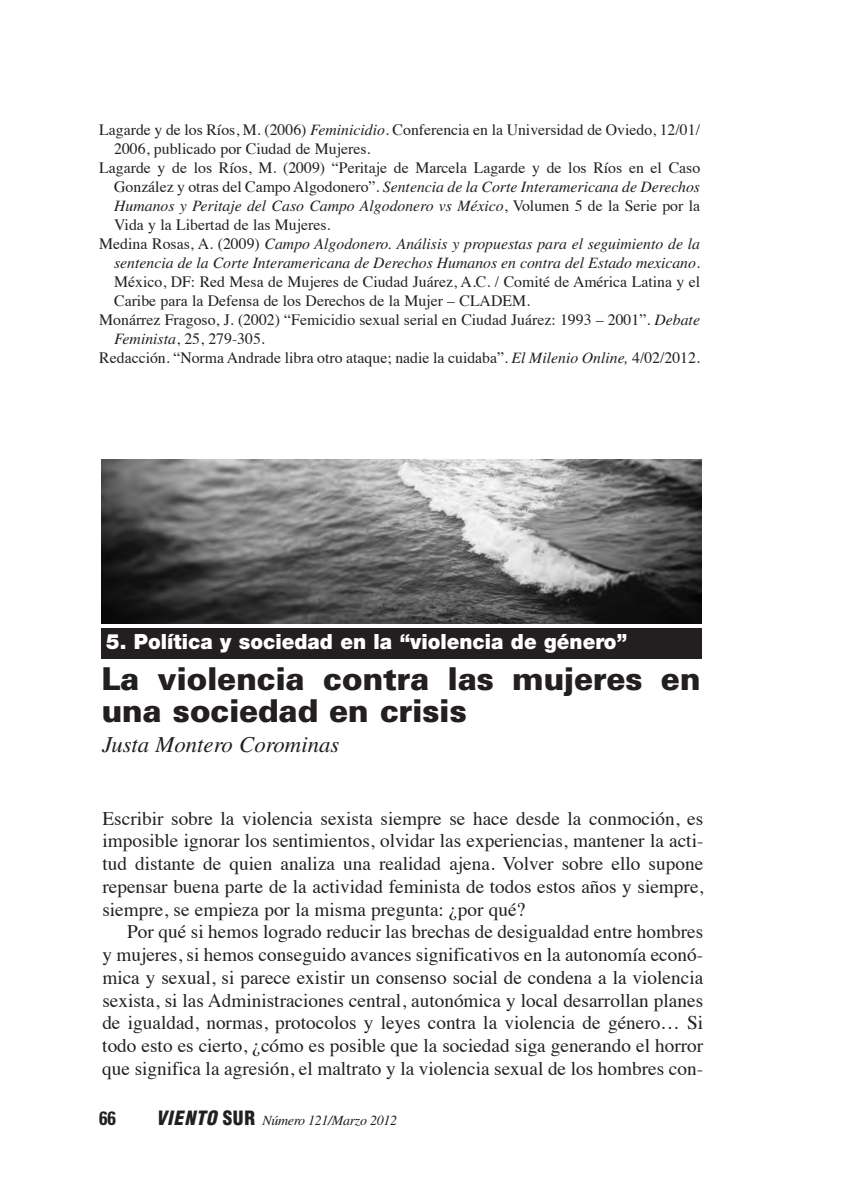
<style>
.page{position:relative;width:844px;height:1191px;background:#fff}
.page>*{position:absolute;margin:0;border:0;box-sizing:border-box;transform-origin:0 0}
.t1{font:900 31.5px/31.5px "Univers";letter-spacing:-.015em;color:#231f20}
.t2{font:italic 22.75px "Times";color:#231f20}
.t3{font:900 21px "Helvetica Neue";color:#fff;scale:.96 1}
.t4{font:19.25px/22.8px "Times";color:#231f20;text-align:justify}
.t5{font:700 condensed 19.25px "Univers";color:#231f20}
.t6{font:15.75px "Times";color:#231f20}
.t7{font:italic 15.75px "Times";color:#231f20}
.t8{font:italic 14px "Times";letter-spacing:-.025em;color:#231f20}
.s1{font-style:italic}
.s2{font-style:normal}
.s3{font-family:"Helvetica";font-weight:900;font-stretch:condensed;font-size:19.25px}
.s4{font-family:"Helvetica";font-weight:900;font-style:normal;font-stretch:condensed;font-size:19.25px}
</style>
<div class="page">
<div style="left:101px;top:628px;width:600px;height:31px;background:#231f20"></div>
<img style="left:101px;top:460px;width:600px;height:163px">
<p class="t6" style="left:99px;top:123px;width:602px">Lagarde y de los Ríos, M. (2006) <span class="s1">Feminicidio</span>. Conferencia en la Universidad de Oviedo, 12/01/</p>
<p class="t6" style="left:114px;top:142px;width:258px">2006, publicado por Ciudad de Mujeres.</p>
<p class="t6" style="left:99px;top:161px;width:602px">Lagarde y de los Ríos, M. (2009) “Peritaje de Marcela Lagarde y de los Ríos en el Caso</p>
<p class="t7" style="left:114px;top:181px;width:587px"><span class="s2">González y otras del Campo Algodonero”.</span> Sentencia de la Corte Interamericana de Derechos</p>
<p class="t7" style="left:114px;top:200px;width:587px">Humanos y Peritaje del Caso Campo Algodonero vs México<span class="s2">, Volumen 5 de la Serie por la</span></p>
<p class="t6" style="left:114px;top:218px;width:218px">Vida y la Libertad de las Mujeres.</p>
<p class="t7" style="left:99px;top:238px;width:602px"><span class="s2">Medina Rosas, A. (2009)</span> Campo Algodonero. Análisis y propuestas para el seguimiento de la</p>
<p class="t7" style="left:114px;top:257px;width:587px">sentencia de la Corte Interamericana de Derechos Humanos en contra del Estado mexicano<span class="s2">.</span></p>
<p class="t6" style="left:114px;top:275px;width:587px">México, DF: Red Mesa de Mujeres de Ciudad Juárez, A.C. / Comité de América Latina y el</p>
<p class="t6" style="left:114px;top:294px;width:417px">Caribe para la Defensa de los Derechos de la Mujer – CLADEM.</p>
<p class="t6" style="left:99px;top:313px;width:602px">Monárrez Fragoso, J. (2002) “Femicidio sexual serial en Ciudad Juárez: 1993 – 2001”. <span class="s1">Debate</span></p>
<p class="t6" style="left:114px;top:332px;width:152px"><span class="s1">Feminista</span>, 25, 279-305.</p>
<p class="t6" style="left:99px;top:351px;width:602px">Redacción. “Norma Andrade libra otro ataque; nadie la cuidaba”. <span class="s1">El Milenio Online,</span> 4/02/2012.</p>
<p class="t3" style="left:106px;top:634px;width:544px">5. Política y sociedad en la “violencia de género”</p>
<h1 class="t1" style="left:101px;top:666px;width:600px">La violencia contra las mujeres en una sociedad en crisis</h1>
<p class="t2" style="left:102px;top:737px;width:239px">Justa Montero Corominas</p>
<p class="t4" style="left:102px;top:808px;width:602px">Escribir sobre la violencia sexista siempre se hace desde la conmoción, es imposible ignorar los sentimientos, olvidar las experiencias, mantener la acti&shy;tud distante de quien analiza una realidad ajena. Volver sobre ello supone repensar buena parte de la actividad feminista de todos estos años y siempre, siempre, se empieza por la misma pregunta: ¿por qué?</p>
<p class="t4" style="left:102px;top:922px;width:602px;text-indent:25px">Por qué si hemos logrado reducir las brechas de desigualdad entre hombres y mujeres, si hemos conseguido avances significativos en la autonomía econó&shy;mica y sexual, si parece existir un consenso social de condena a la violencia sexista, si las Administraciones central, autonómica y local desarrollan planes de igualdad, normas, protocolos y leyes contra la violencia de género… Si todo esto es cierto, ¿cómo es posible que la sociedad siga generando el horror que significa la agresión, el maltrato y la violencia sexual de los hombres con-</p>
<p class="t5" style="left:99px;top:1111px;width:18px">66</p>
<p class="t8" style="left:156px;top:1115px;width:243px"><span class="s3">VIENTO</span> <span class="s4">SUR</span> Número 121/Marzo 2012</p>
</div>
